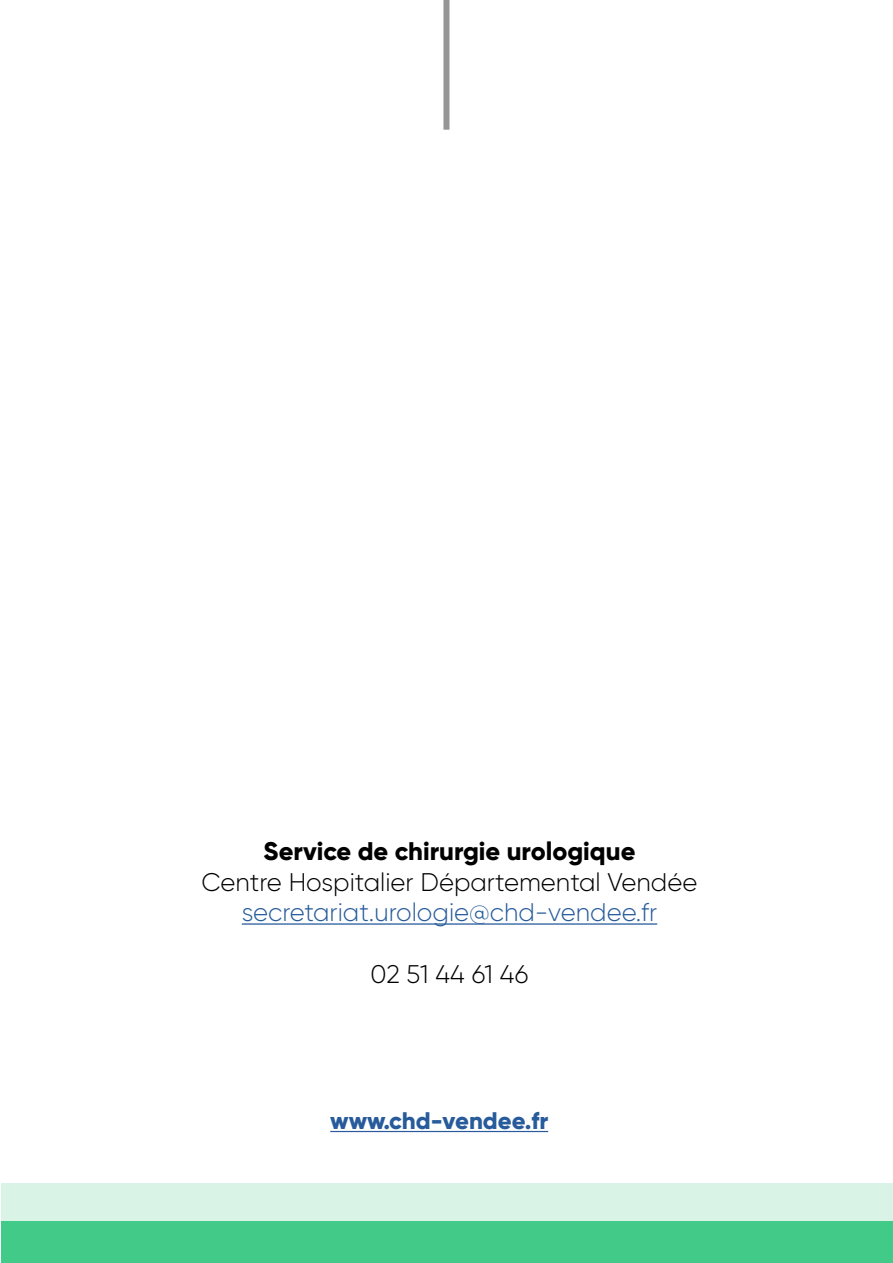
<style>
.page{position:relative;width:893px;height:1263px;background:#fff}
.page>*{position:absolute;margin:0;border:0;box-sizing:border-box;transform-origin:0 0}
.t1{font:300 25.5px "Gilroy";color:#000}
.t2{font:300 25.5px "Gilroy";color:#275b9b}
.t3{font:800 25.5px "Gilroy";color:#000}
.t4{font:800 24px "Gilroy";color:#275b9b}
</style>
<div class="page">
<div style="left:2px;top:1183px;width:891px;height:80px;background:#d9f4e7"></div>
<div style="left:1px;top:1221px;width:891px;height:42px;background:#42ca88"></div>
<div style="left:443px;top:0;width:6px;height:130px;background:#969696"></div>
<hr style="left:330px;top:1131px;width:218px;height:1px;background:#275b9b">
<hr style="left:242px;top:923px;width:415px;height:2px;background:#275b9b">
<p class="t3" style="left:263px;top:835px;width:373px">Service de chirurgie urologique</p>
<p class="t1" style="left:202px;top:866px;width:497px">Centre Hospitalier Départemental Vendée</p>
<p class="t2" style="left:242px;top:897px;width:417px">secretariat.urologie@chd-vendee.fr</p>
<p class="t1" style="left:371px;top:958px;width:159px">02 51 44 61 46</p>
<p class="t4" style="left:330px;top:1105px;width:219px">www.chd-vendee.fr</p>
</div>
